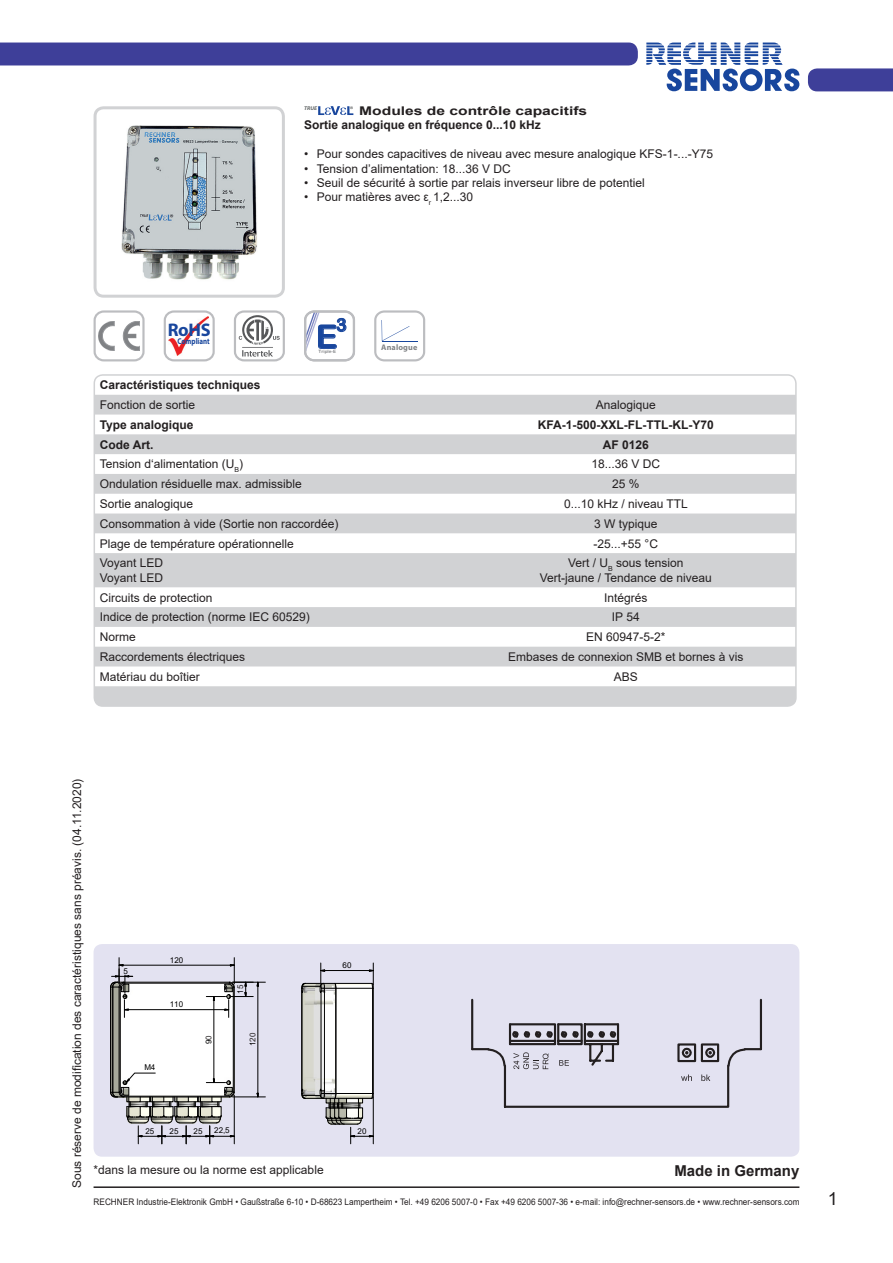
<style>
.page{position:relative;width:893px;height:1263px;background:#fff}
.page>*{position:absolute;margin:0;border:0;box-sizing:border-box;transform-origin:0 0}
.t1{font:32.55px "Arial Rounded MT Bold";color:#18469d}
.t2{font:700 18.3px "Myriad Pro";color:#18469d}
.t3{font:18px "Arial";color:#231f20}
.t4{font:18px "Arial Rounded MT Bold";color:#18469d}
.t5{font:700 15px "Arial";color:#231f20}
.t6{font:12px "Arial";color:#231f20}
.Text_neben_Foto{font:700 12px "Arial";color:#231f20}
.Text_neben_Foto-2{font:700 12px "Arial";color:#231f20;scale:1.3 1}
.t7{font:9px "Arial";color:#231f20;scale:.91 1}
.t8{font:700 8.4px "Myriad Pro";color:#18469d;scale:.82 1}
.t9{font:700 8.1px "Myriad Pro";letter-spacing:.02em;color:#808285}
.t10{font:8.1px "Myriad Pro";color:#4f5152;scale:1.06 1}
.t11{font:7.95px "Arial";letter-spacing:-.01em;color:#000}
.t12{font:7.95px "Arial";color:#231f20}
.t13{font:italic 700 5.4px "Myriad Pro";color:#656969;scale:1.06 1}
.t14{font:4.5px "Arial Rounded MT Bold";letter-spacing:.02em;color:#808285}
.s1{color:#231f20}
.s2{color:#000}
</style>
<div class="page">
<hr style="left:94px;top:1186px;width:705px;height:2px;background:#231f20">
<svg style="left:646px;top:43px;width:153px;height:48px"></svg>
<div style="left:808px;top:68px;width:85px;height:23px;background:#3e3f99"></div>
<div style="left:0;top:43px;width:638px;height:22px;background:#3e3f99"></div>
<div style="left:94px;top:944px;width:705px;height:213px;background:#e3e2f1;border-radius:9px"></div>
<hr style="left:233px;top:1097px;width:32px;height:1px;background:#000">
<hr style="left:233px;top:982px;width:32px;height:1px;background:#000">
<svg style="left:301px;top:963px;width:73px;height:181px"></svg>
<hr style="left:373px;top:1097px;width:1px;height:47px;background:#000">
<svg style="left:110px;top:958px;width:149px;height:186px"></svg>
<svg style="left:471px;top:998px;width:291px;height:110px"></svg>
<img style="left:98px;top:110px;width:183px;height:184px">
<div style="left:94px;top:106px;width:191px;height:192px;border:3px solid #d1d2d4;border-radius:9px"></div>
<svg style="left:318px;top:106px;width:35px;height:9px"></svg>
<svg style="left:304px;top:310px;width:51px;height:51px"></svg>
<svg style="left:374px;top:310px;width:51px;height:51px"></svg>
<div style="left:381px;top:344px;width:36px;height:8px;background:#fff"></div>
<div style="left:94px;top:310px;width:51px;height:51px;border:2px solid #bcbdc0;border-radius:9px"></div>
<svg style="left:98px;top:321px;width:42px;height:30px"></svg>
<div style="left:164px;top:310px;width:51px;height:51px;border:2px solid #bcbdc0;border-radius:9px"></div>
<img style="left:168px;top:316px;width:40px;height:40px">
<div style="left:234px;top:310px;width:51px;height:51px;border:2px solid #bcbdc0;border-radius:9px"></div>
<svg style="left:239px;top:315px;width:41px;height:42px"></svg>
<svg style="left:94px;top:395px;width:700px;height:311px;fill:#d1d2d4"></svg>
<div style="left:94px;top:374px;width:703px;height:333px;border:2px solid #d1d2d4;border-radius:9px"></div>
<p class="Text_neben_Foto-2" style="left:359px;top:102px;width:177px">Modules de contrôle capacitifs</p>
<p class="Text_neben_Foto" style="left:304px;top:117px;width:238px">Sortie analogique en fréquence 0...10 kHz</p>
<p class="t6" style="left:304px;top:146px;width:410px">• Pour sondes capacitives de niveau avec mesure analogique KFS-1-...-Y75</p>
<p class="t6" style="left:304px;top:160px;width:208px">• Tension d’alimentation: 18...36 V DC</p>
<p class="t6" style="left:304px;top:175px;width:342px">• Seuil de sécurité à sortie par relais inverseur libre de potentiel</p>
<p class="t6" style="left:304px;top:189px;width:171px">• Pour matières avec ε<sub>r</sub> 1,2...30</p>
<p class="t13" style="left:304px;top:105px;width:14px">TRUE</p>
<p class="t10" style="left:350px;top:104px;width:5px">®</p>
<p class="t2" style="left:168px;top:318px;width:44px">RoHS</p>
<p class="t8" style="left:178px;top:335px;width:41px">Compliant</p>
<p class="t4" style="left:336px;top:314px;width:12px">3</p>
<p class="t1" style="left:316px;top:318px;width:23px">E</p>
<p class="t14" style="left:319px;top:349px;width:19px">Triple-E</p>
<p class="t9" style="left:381px;top:342px;width:38px">Analogue</p>
<p class="Text_neben_Foto" style="left:100px;top:377px;width:162px">Caractéristiques techniques</p>
<p class="t6" style="left:100px;top:396px;width:97px">Fonction de sortie</p>
<p class="t6" style="left:596px;top:396px;width:62px">Analogique</p>
<p class="Text_neben_Foto" style="left:100px;top:416px;width:95px">Type analogique</p>
<p class="Text_neben_Foto" style="left:538px;top:416px;width:178px">KFA-1-500-XXL-FL-TTL-KL-Y70</p>
<p class="Text_neben_Foto" style="left:100px;top:436px;width:55px">Code Art.</p>
<p class="Text_neben_Foto" style="left:603px;top:436px;width:48px">AF 0126</p>
<p class="t6" style="left:100px;top:456px;width:145px">Tension d‘alimentation (U<sub>B</sub>)</p>
<p class="t6" style="left:591px;top:456px;width:70px">18...36 V DC</p>
<p class="t6" style="left:100px;top:476px;width:204px">Ondulation résiduelle max. admissible</p>
<p class="t6" style="left:612px;top:476px;width:29px">25 %</p>
<p class="t6" style="left:100px;top:495px;width:95px">Sortie analogique</p>
<p class="t6" style="left:564px;top:495px;width:125px">0...10 kHz / niveau TTL</p>
<p class="t6" style="left:100px;top:515px;width:240px">Consommation à vide (Sortie non raccordée)</p>
<p class="t6" style="left:594px;top:515px;width:65px">3 W typique</p>
<p class="t6" style="left:100px;top:535px;width:196px">Plage de température opérationnelle</p>
<p class="t6" style="left:594px;top:535px;width:66px">-25...+55 °C</p>
<p class="t6" style="left:100px;top:555px;width:65px">Voyant LED</p>
<p class="t6" style="left:100px;top:569px;width:65px">Voyant LED</p>
<p class="t6" style="left:568px;top:555px;width:117px">Vert / U<sub>B</sub> sous tension</p>
<p class="t6" style="left:540px;top:569px;width:173px">Vert-jaune / Tendance de niveau</p>
<p class="t6" style="left:100px;top:589px;width:114px">Circuits de protection</p>
<p class="t6" style="left:604px;top:589px;width:45px">Intégrés</p>
<p class="t6" style="left:100px;top:609px;width:212px">Indice de protection (norme IEC 60529)</p>
<p class="t6" style="left:612px;top:609px;width:29px">IP 54</p>
<p class="t6" style="left:100px;top:629px;width:37px">Norme</p>
<p class="t6" style="left:586px;top:629px;width:81px">EN 60947-5-2*</p>
<p class="t6" style="left:100px;top:648px;width:147px">Raccordements électriques</p>
<p class="t6" style="left:508px;top:648px;width:237px">Embases de connexion SMB et bornes à vis</p>
<p class="t6" style="left:100px;top:668px;width:102px">Matériau du boîtier</p>
<p class="t6" style="left:614px;top:668px;width:26px">ABS</p>
<p class="t6" style="left:69px;top:1188px;width:411px;rotate:-90deg">Sous réserve de modification des caractéristiques sans préavis. (04.11.2020)</p>
<p class="t11" style="left:123px;top:966px;width:6px">5</p>
<p class="t11" style="left:170px;top:955px;width:15px">120</p>
<p class="t11" style="left:170px;top:999px;width:15px">110</p>
<p class="t11" style="left:144px;top:1062px;width:13px">M4</p>
<p class="t11" style="left:235px;top:994px;width:10px;rotate:-90deg">1<span class="s1">5</span></p>
<p class="t11" style="left:203px;top:1044px;width:11px;rotate:-90deg">9<span class="s1">0</span></p>
<p class="t12" style="left:247px;top:1046px;width:15px;rotate:-90deg"><span class="s2">1</span>20</p>
<p class="t11" style="left:343px;top:960px;width:10px">60</p>
<p class="t11" style="left:146px;top:1125px;width:10px">25</p>
<p class="t11" style="left:170px;top:1125px;width:10px">25</p>
<p class="t11" style="left:193px;top:1125px;width:11px">25</p>
<p class="t11" style="left:214px;top:1124px;width:17px">22,5</p>
<p class="t6" style="left:94px;top:1161px;width:232px">*dans la mesure ou la norme est applicable</p>
<p class="t11" style="left:357px;top:1125px;width:11px">20</p>
<p class="t5" style="left:674px;top:1160px;width:127px">Made in Germany</p>
<p class="t7" style="left:94px;top:1195px;width:777px">RECHNER Industrie-Elektronik GmbH • Gaußstraße 6-10 • D-68623 Lampertheim • Tel. +49 6206 5007-0 • Fax +49 6206 5007-36 • e-mail: info@rechner-sensors.de • www.rechner-sensors.com</p>
<p class="t3" style="left:828px;top:1186px;width:12px">1</p>
</div>
